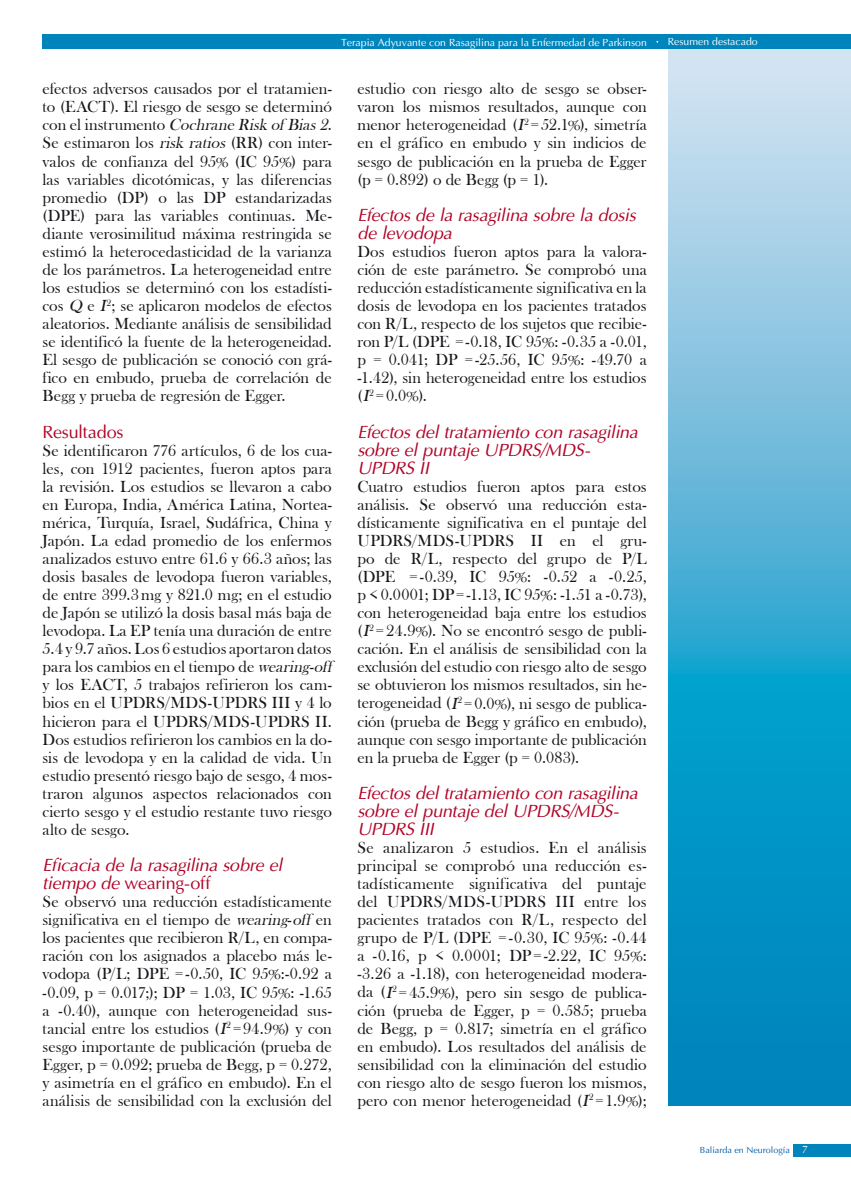
<style>
.page{position:relative;width:851px;height:1191px;background:#fff}
.page>*{position:absolute;margin:0;border:0;box-sizing:border-box;transform-origin:0 0}
.t1{font:italic 18px/18px "Ottawa";letter-spacing:-.015em;color:#b00427}
.t2{font:18px "Ottawa Plain";letter-spacing:-.015em;color:#b00427}
.t3{font:16.5px/18px "Bask Old Face";letter-spacing:-.005em;color:#1a171c;text-align:justify}
.t4{font:10.5px "Ottawa Plain";color:#fff}
.t5{font:9px "Ottawa Plain";color:#005da8}
.s1{font-style:italic}
.s2{font-family:"Ottawa";font-style:italic}
</style>
<div class="page">
<svg style="left:668px;top:49px;width:182px;height:1057px;background:#4eafd5"></svg>
<div style="left:43px;top:34px;width:807px;height:15px;background:#0084bc"></div>
<div style="left:793px;top:1143px;width:57px;height:13px;background:#0084bc"></div>
<p class="t4" style="left:341px;top:36px;width:307px">Terapia Adyuvante con Rasagilina para la Enfermedad de Parkinson</p>
<p class="t3" style="left:43px;top:80px;width:291px">efectos adversos causados por el tratamien&shy;to (EACT). El riesgo de sesgo se determinó c o n e l i n s tr u m e nto <span class="s1">Cochrane Risk of Bias2</span>.<br>Se estimaron los <span class="s1">risk ratios</span> (RR) con inter&shy;valos de confianza del 95% (IC 95%) para las variables dicotómicas, y las diferencias promedio (DP) o las DP estandarizadas (DPE) para las variables continuas. Me&shy;diante verosimilitud máxima restringida se estimó la heterocedasticidad de la varianza de los parámetros. La heterogeneidad entre los estudios se determinó con los estadísti&shy;cos <span class="s1">Q</span>e <span class="s1">I</span><sup>2</sup>; se aplicaron modelos de efectos aleatorios. Mediante análisis de sensibilidad se identificó la fuente de la heterogeneidad.<br>El sesgo de publicación se conoció con grá&shy;fico en embudo, prueba de correlación de Begg y prueba de regresión de Egger.</p>
<p class="t2" style="left:43px;top:421px;width:82px">Resultados</p>
<p class="t3" style="left:43px;top:441px;width:291px">Se identificaron 776 artículos, 6 de los cua&shy;les, con 1912 pacientes, fueron aptos para la revisión. Los estudios se llevaron a cabo en Europa, India, América Latina, Nortea&shy;mérica, Turquía, Israel, Sudáfrica, China y Japón. La edad promedio de los enfermos analizados estuvo entre 61.6 y 66.3 años; las dosis basales de levodopa fueron variables, de entre 399.3mg y 821.0 mg; en el estudio de Japón se utilizó la dosis basal más baja de levodopa. La EP tenía una duración de entre 5.4 y 9.7 años. Los 6 estudios aportaron datos para los cambios en el tiempo de <span class="s1">wearing-off </span>y los EACT, 5 trabajos refirieron los cam&shy;bios en el UPDRS/MDS-UPDRS III y 4 lo hicieron para el UPDRS/MDS-UPDRS II.<br>Dos estudios refirieron los cambios en la do&shy;sis de levodopa y en la calidad de vida. Un estudio presentó riesgo bajo de sesgo, 4 mos&shy;traron algunos aspectos relacionados con cierto sesgo y el estudio restante tuvo riesgo alto de sesgo.</p>
<p class="t1" style="left:43px;top:856px;width:241px">Eficacia de la rasagilina sobre el</p>
<p class="t2" style="left:43px;top:872px;width:169px"><span class="s2">tiempo de</span> wearing-off</p>
<p class="t3" style="left:43px;top:893px;width:291px">Se observó una reducción estadísticamente significativa en el tiempo de <span class="s1">wearing</span>-<span class="s1">off</span> en los pacientes que recibieron R/L, en compa&shy;ración con los asignados a placebo más le&shy;vodopa (P/L; DPE = -0.50, IC 95%:-0.92 a -0.09, p = 0.017;); DP = 1.03, IC 95%: -1.65 a -0.40), aunque con heterogeneidad sus&shy;tancial entre los estudios (<span class="s1">I</span><sup>2</sup> = 94.9%) y con sesgo importante de publicación (prueba de Egger, p = 0.092; prueba de Begg, p = 0.272, y asimetría en el gráfico en embudo). En el análisis de sensibilidad con la exclusión del</p>
<p class="t3" style="left:357px;top:80px;width:291px">estudio con riesgo alto de sesgo se obser&shy;varon los mismos resultados, aunque con menor heterogeneidad (<span class="s1">I</span><sup>2</sup> = 52.1%), simetría en el gráfico en embudo y sin indicios de sesgo de publicación en la prueba de Egger (p = 0.892) o de Begg (p = 1).</p>
<p class="t1" style="left:357px;top:206px;width:280px">Efectos de la rasagilina sobre la dosis de levodopa</p>
<p class="t3" style="left:357px;top:243px;width:291px">Dos estudios fueron aptos para la valora&shy;ción de este parámetro. Se comprobó una reducción estadísticamente significativa en la dosis de levodopa en los pacientes tratados con R/L, respecto de los sujetos que recibie&shy;ron P/L (DPE = -0.18, IC 95%: -0.35 a -0.01, p = 0.041; DP = -25.56, IC 95%: -49.70 a -1.42), sin heterogeneidad entre los estudios (<span class="s1">I</span><sup>2</sup> = 0.0%).</p>
<p class="t1" style="left:357px;top:422px;width:282px">Efectos del tratamiento con rasagilina sobre el puntaje UPDRS/MDS-<br>UPDRS II</p>
<p class="t3" style="left:357px;top:477px;width:291px">Cuatro estudios fueron aptos para estos análisis. Se observó una reducción esta&shy;dísticamente significativa en el puntaje del UPDRS/MDS-UPDRS II en el gru&shy;po de R/L, respecto del grupo de P/L (DPE = -0.39, IC 95%: -0.52 a -0.25, p &lt; 0.0001; DP= -1.13, IC 95%: -1.51 a -0.73), con heterogeneidad baja entre los estudios (<span class="s1">I</span><sup>2</sup> = 24.9%). No se encontró sesgo de publi&shy;cación. En el análisis de sensibilidad con la exclusión del estudio con riesgo alto de sesgo se obtuvieron los mismos resultados, sin he&shy;terogeneidad (<span class="s1">I</span><sup>2</sup> = 0.0%), ni sesgo de publica&shy;ción (prueba de Begg y gráfico en embudo), aunque con sesgo importante de publicación en la prueba de Egger (p = 0.083).</p>
<p class="t1" style="left:357px;top:784px;width:282px">Efectos del tratamiento con rasagilina sobre el puntaje del UPDRS/MDS-<br>UPDRS III</p>
<p class="t3" style="left:357px;top:839px;width:291px">Se analizaron 5 estudios. En el análisis principal se comprobó una reducción es&shy;tadísticamente significativa del puntaje del UPDRS/MDS-UPDRS III entre los pacientes tratados con R/L, respecto del grupo de P/L (DPE = -0.30, IC 95%: -0.44 a -0.16, p &lt; 0.0001; DP= -2.22, IC 95%: -3.26 a -1.18), con heterogeneidad modera&shy;da (<span class="s1">I</span><sup>2</sup> = 45.9%), pero sin sesgo de publica&shy;ción (prueba de Egger, p = 0.585; prueba de Begg, p = 0.817; simetría en el gráfico en embudo). Los resultados del análisis de sensibilidad con la eliminación del estudio con riesgo alto de sesgo fueron los mismos, pero con menor heterogeneidad (<span class="s1">I</span><sup>2</sup> = 1.9%);</p>
<p class="t4" style="left:667px;top:35px;width:91px">Resumen destacado</p>
<p class="t5" style="left:699px;top:1145px;width:91px">Baliarda en Neurología</p>
<p class="t4" style="left:802px;top:1143px;width:7px">7</p>
</div>
